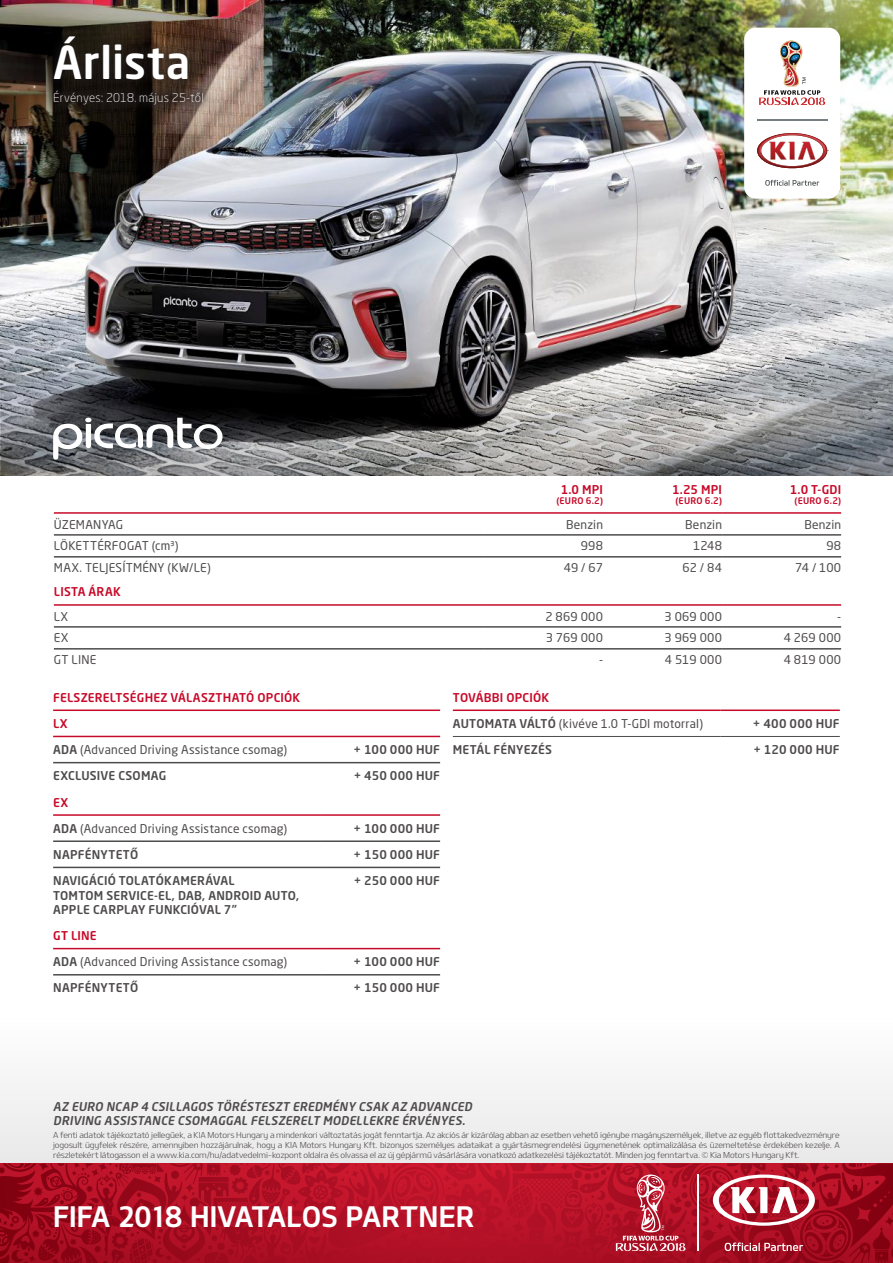
<style>
.page{position:relative;width:893px;height:1263px;background:#fff}
.page>*{position:absolute;margin:0;border:0;box-sizing:border-box;transform-origin:0 0}
.t1{font:500 45px "Neo Sans Pro";letter-spacing:.01em;color:#fff}
.t2{font:28.5px "Design KOTFB";letter-spacing:-.005em;color:#fff}
.t3{font:12px/26.2px "Neo Sans Pro";letter-spacing:.015em;color:#4e4b4c}
.t4{font:500 12px/14.4px "Neo Sans Pro";letter-spacing:.015em;color:#4e4b4c}
.t5{font:italic 500 12px/14.4px "Neo Sans Pro";color:#4e4b4c}
.t6{font:500 12px/26.2px "Neo Sans Pro";letter-spacing:.015em;color:#c70a29}
.t7{font:300 12px "Neo Sans Pro";letter-spacing:.02em;color:#fff}
.t8{font:500 9px "Neo Sans Pro";letter-spacing:.025em;color:#c70a29}
.t9{font:8.25px/9.9px "Design KOTFL";letter-spacing:-.015em;color:#4e4b4c;text-align:justify}
.s1{color:#4e4b4c}
.s2{font-weight:400;color:#4e4b4c}
.s3{font-weight:500;color:#c70a29}
.s4{font-weight:500}
</style>
<div class="page">
<div style="left:0;top:1017px;width:893px;height:153px;background:#f4f3f3"></div>
<svg style="left:0;top:1163px;width:893px;height:100px;background:#ae0f24"></svg>
<hr style="left:697px;top:1174px;width:1px;height:77px;background:#fff">
<svg style="left:713px;top:1163px;width:180px;height:88px;background:#af2b3c"></svg>
<svg style="left:616px;top:1174px;width:69px;height:78px;background:#be394a"></svg>
<img style="left:0;top:0;width:893px;height:475px">
<svg style="left:1px;top:371px;width:891px;height:104px;background:#737475"></svg>
<hr style="left:54px;top:556px;width:430px;height:2px;background:#4e4b4c">
<hr style="left:484px;top:556px;width:119px;height:2px;background:#4e4b4c">
<hr style="left:603px;top:556px;width:119px;height:2px;background:#4e4b4c">
<hr style="left:722px;top:556px;width:119px;height:2px;background:#4e4b4c">
<hr style="left:54px;top:626px;width:430px;height:2px;background:#4e4b4c">
<hr style="left:484px;top:626px;width:119px;height:2px;background:#4e4b4c">
<hr style="left:603px;top:626px;width:119px;height:2px;background:#4e4b4c">
<hr style="left:722px;top:626px;width:119px;height:2px;background:#4e4b4c">
<hr style="left:54px;top:648px;width:430px;height:2px;background:#4e4b4c">
<hr style="left:484px;top:648px;width:119px;height:2px;background:#4e4b4c">
<hr style="left:603px;top:648px;width:119px;height:2px;background:#4e4b4c">
<hr style="left:722px;top:648px;width:119px;height:2px;background:#4e4b4c">
<hr style="left:54px;top:512px;width:430px;height:2px;background:#c70a29">
<hr style="left:484px;top:512px;width:119px;height:2px;background:#c70a29">
<hr style="left:603px;top:512px;width:119px;height:2px;background:#c70a29">
<hr style="left:722px;top:512px;width:119px;height:2px;background:#c70a29">
<hr style="left:54px;top:604px;width:430px;height:2px;background:#c70a29">
<hr style="left:484px;top:604px;width:119px;height:2px;background:#c70a29">
<hr style="left:603px;top:604px;width:119px;height:2px;background:#c70a29">
<hr style="left:722px;top:604px;width:119px;height:2px;background:#c70a29">
<hr style="left:54px;top:534px;width:430px;height:2px;background:#4e4b4c">
<hr style="left:484px;top:534px;width:119px;height:2px;background:#4e4b4c">
<hr style="left:603px;top:534px;width:119px;height:2px;background:#4e4b4c">
<hr style="left:722px;top:534px;width:119px;height:2px;background:#4e4b4c">
<div style="left:42px;top:25px;width:173px;height:90px;background:#241f1f;opacity:.6"></div>
<hr style="left:53px;top:762px;width:268px;height:1px;background:#4e4b4c">
<hr style="left:321px;top:762px;width:119px;height:1px;background:#4e4b4c">
<hr style="left:53px;top:974px;width:268px;height:1px;background:#4e4b4c">
<hr style="left:321px;top:974px;width:119px;height:1px;background:#4e4b4c">
<hr style="left:53px;top:840px;width:268px;height:2px;background:#4e4b4c">
<hr style="left:321px;top:840px;width:119px;height:2px;background:#4e4b4c">
<hr style="left:53px;top:867px;width:268px;height:1px;background:#4e4b4c">
<hr style="left:321px;top:867px;width:119px;height:1px;background:#4e4b4c">
<hr style="left:53px;top:709px;width:268px;height:2px;background:#c70a29">
<hr style="left:321px;top:709px;width:119px;height:2px;background:#c70a29">
<hr style="left:53px;top:814px;width:268px;height:2px;background:#c70a29">
<hr style="left:321px;top:814px;width:119px;height:2px;background:#c70a29">
<hr style="left:53px;top:948px;width:268px;height:1px;background:#c70a29">
<hr style="left:321px;top:948px;width:119px;height:1px;background:#c70a29">
<hr style="left:53px;top:736px;width:268px;height:1px;background:#c70a29">
<hr style="left:321px;top:736px;width:119px;height:1px;background:#c70a29">
<hr style="left:453px;top:709px;width:268px;height:2px;background:#c70a29">
<hr style="left:721px;top:709px;width:119px;height:2px;background:#c70a29">
<hr style="left:453px;top:736px;width:268px;height:1px;background:#4e4b4c">
<hr style="left:721px;top:736px;width:119px;height:1px;background:#4e4b4c">
<svg style="left:53px;top:418px;width:170px;height:42px"></svg>
<div style="left:744px;top:28px;width:96px;height:171px;background:#fff;border-radius:12px"></div>
<hr style="left:757px;top:119px;width:70px;height:1px;background:#777e82">
<svg style="left:765px;top:180px;width:54px;height:6px"></svg>
<svg style="left:757px;top:133px;width:71px;height:35px"></svg>
<svg style="left:759px;top:41px;width:66px;height:65px"></svg>
<h1 class="t1" style="left:53px;top:34px;width:139px">Árlista</h1>
<h3 class="t7" style="left:53px;top:90px;width:152px">Érvényes: 2018. május 25-től</h3>
<h3 class="t6" style="left:561px;top:476px;width:44px">1.0 MPI</h3>
<p class="t8" style="left:556px;top:495px;width:48px">(EURO 6.2)</p>
<h3 class="t6" style="left:672px;top:476px;width:51px">1.25 MPI</h3>
<p class="t8" style="left:676px;top:495px;width:48px">(EURO 6.2)</p>
<h3 class="t6" style="left:790px;top:476px;width:53px">1.0 T-GDI</h3>
<p class="t8" style="left:795px;top:495px;width:48px">(EURO 6.2)</p>
<h3 class="t3" style="left:54px;top:511px;width:71px">ÜZEMANYAG</h3>
<h3 class="t3" style="left:566px;top:511px;width:38px">Benzin</h3>
<h3 class="t3" style="left:685px;top:511px;width:38px">Benzin</h3>
<h3 class="t3" style="left:804px;top:511px;width:38px">Benzin</h3>
<h3 class="t3" style="left:54px;top:533px;width:126px">LÖKETTÉRFOGAT (cm³)</h3>
<h3 class="t3" style="left:581px;top:533px;width:24px">998</h3>
<h3 class="t3" style="left:693px;top:533px;width:30px">1248</h3>
<h3 class="t3" style="left:826px;top:533px;width:16px">98</h3>
<h3 class="t3" style="left:54px;top:555px;width:158px">MAX. TELJESÍTMÉNY (KW/LE)</h3>
<h3 class="t3" style="left:564px;top:555px;width:41px">49 / 67</h3>
<h3 class="t3" style="left:682px;top:555px;width:41px">62 / 84</h3>
<h3 class="t3" style="left:795px;top:555px;width:47px">74 / 100</h3>
<h3 class="t6" style="left:54px;top:579px;width:68px">LISTA ÁRAK</h3>
<h3 class="t3" style="left:54px;top:603px;width:16px">LX</h3>
<h3 class="t3" style="left:545px;top:603px;width:59px">2 869 000</h3>
<h3 class="t3" style="left:664px;top:603px;width:59px">3 069 000</h3>
<h3 class="t3" style="left:837px;top:603px;width:5px">-</h3>
<h3 class="t3" style="left:54px;top:625px;width:16px">EX</h3>
<h3 class="t3" style="left:546px;top:625px;width:59px">3 769 000</h3>
<h3 class="t3" style="left:664px;top:625px;width:59px">3 969 000</h3>
<h3 class="t3" style="left:784px;top:625px;width:59px">4 269 000</h3>
<h3 class="t3" style="left:54px;top:647px;width:44px">GT LINE</h3>
<h3 class="t3" style="left:599px;top:647px;width:5px">-</h3>
<h3 class="t3" style="left:665px;top:647px;width:59px">4 519 000</h3>
<h3 class="t3" style="left:784px;top:647px;width:59px">4 819 000</h3>
<h3 class="t6" style="left:53px;top:684px;width:249px">FELSZERELTSÉGHEZ VÁLASZTHATÓ OPCIÓK<br>LX<br><span class="s1">ADA</span> <span class="s2">(Advanced Driving Assistance csomag)</span></h3>
<h3 class="t4" style="left:353px;top:742px;width:88px">+ 100 000 HUF</h3>
<h3 class="t4" style="left:53px;top:768px;width:115px">EXCLUSIVE CSOMAG</h3>
<h3 class="t4" style="left:354px;top:768px;width:88px">+ 450 000 HUF</h3>
<h3 class="t3" style="left:53px;top:789px;width:236px"><span class="s3">EX<br></span><span class="s4">ADA</span> (Advanced Driving Assistance csomag)</h3>
<h3 class="t4" style="left:353px;top:821px;width:88px">+ 100 000 HUF</h3>
<h3 class="t4" style="left:53px;top:847px;width:87px">NAPFÉNYTETŐ</h3>
<h3 class="t4" style="left:354px;top:847px;width:88px">+ 150 000 HUF</h3>
<h3 class="t4" style="left:53px;top:873px;width:248px">NAVIGÁCIÓ TOLATÓKAMERÁVAL<br>TOMTOM SERVICE-EL, DAB, ANDROID AUTO,<br>APPLE CARPLAY FUNKCIÓVAL 7"</h3>
<h3 class="t4" style="left:354px;top:873px;width:88px">+ 250 000 HUF</h3>
<h3 class="t3" style="left:53px;top:922px;width:236px"><span class="s3">GT LINE<br></span><span class="s4">ADA</span> (Advanced Driving Assistance csomag)</h3>
<h3 class="t4" style="left:353px;top:954px;width:88px">+ 100 000 HUF</h3>
<h3 class="t4" style="left:53px;top:980px;width:87px">NAPFÉNYTETŐ</h3>
<h3 class="t4" style="left:354px;top:980px;width:88px">+ 150 000 HUF</h3>
<h3 class="t3" style="left:453px;top:684px;width:252px"><span class="s3">TOVÁBBI OPCIÓK<br></span><span class="s4">AUTOMATA VÁLTÓ</span> (kivéve 1.0 T-GDI motorral)</h3>
<h3 class="t4" style="left:753px;top:716px;width:89px">+ 400 000 HUF</h3>
<h3 class="t4" style="left:453px;top:742px;width:101px">METÁL FÉNYEZÉS</h3>
<h3 class="t4" style="left:753px;top:742px;width:88px">+ 120 000 HUF</h3>
<h3 class="t5" style="left:53px;top:1099px;width:423px">AZ EURO NCAP 4 CSILLAGOS TÖRÉSTESZT EREDMÉNY CSAK AZ ADVANCED<br>DRIVING ASSISTANCE CSOMAGGAL FELSZERELT MODELLEKRE ÉRVÉNYES.</h3>
<p class="t9" style="left:53px;top:1130px;width:788px">A fenti adatok tájékoztató jellegűek, a KIA Motors Hungary a mindenkori változtatás jogát fenntartja. Az akciós ár kizárólag abban az esetben vehető igénybe magányszemélyek, illetve az egyéb flottakedvezményre jogosult ügyfelek részére, amennyiben hozzájárulnak, hogy a KIA Motors Hungary Kft. bizonyos személyes adataikat a gyártásmegrendelési ügymenetének optimalizálása és üzemeltetése érdekében kezelje. A részletekért látogasson el a www.kia.com/hu/adatvedelmi-kozpont oldalra és olvassa el az új gépjármű vásárlására vonatkozó adatkezelési tájékoztatót. Minden jog fenntartva. © Kia Motors Hungary Kft.</p>
<h2 class="t2" style="left:53px;top:1199px;width:423px">FIFA 2018 HIVATALOS PARTNER</h2>
</div>
